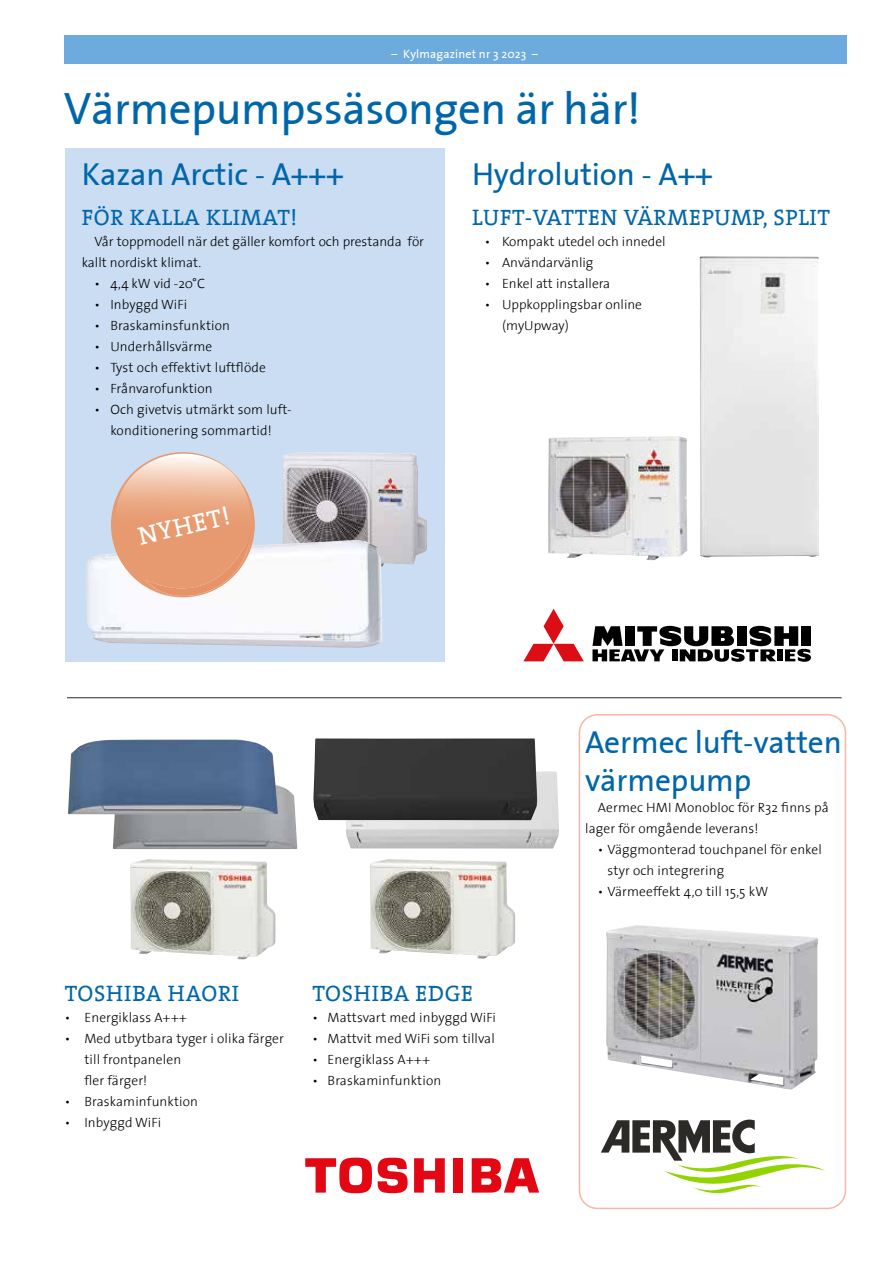
<style>
.page{position:relative;width:893px;height:1263px;background:#fff}
.page>*{position:absolute;margin:0;border:0;box-sizing:border-box;transform-origin:0 0}
.t1{font:45px "The Sans Plain";letter-spacing:-.01em;color:#0066a9}
.t2{font:31.5px/37.8px "The Sans Plain";letter-spacing:-.005em;color:#0066a9}
.t3{font:25.5px "The Serif";color:#fff}
.t4{font:22.5px "The Serif";letter-spacing:.03em;color:#0066a9}
.t5{font:300 13.5px/21px "The Sans";letter-spacing:.01em;color:#000}
.t6{font:12px "The Sans Plain";letter-spacing:.01em;color:#fff}
</style>
<div class="page">
<div style="left:65px;top:148px;width:379px;height:513px;background:#cbddf3"></div>
<div style="left:64px;top:35px;width:782px;height:29px;background:#6dabde"></div>
<hr style="left:67px;top:697px;width:775px;height:1px;background:#282827">
<svg style="left:592px;top:626px;width:219px;height:36px"></svg>
<svg style="left:523px;top:609px;width:61px;height:52px"></svg>
<img style="left:113px;top:785px;width:185px;height:64px">
<img style="left:130px;top:859px;width:145px;height:100px">
<img style="left:370px;top:859px;width:145px;height:100px">
<img style="left:346px;top:771px;width:213px;height:77px">
<img style="left:313px;top:738px;width:224px;height:82px">
<img style="left:68px;top:739px;width:210px;height:75px">
<svg style="left:601px;top:1119px;width:224px;height:74px"></svg>
<img style="left:606px;top:925px;width:212px;height:164px">
<svg style="left:305px;top:1157px;width:67px;height:36px"></svg>
<div style="left:453px;top:1158px;width:10px;height:34px;background:#e30613"></div>
<svg style="left:414px;top:1158px;width:31px;height:34px"></svg>
<svg style="left:472px;top:1158px;width:67px;height:34px"></svg>
<svg style="left:378px;top:1157px;width:30px;height:36px"></svg>
<div style="left:579px;top:714px;width:267px;height:495px;border:2px solid #f7b7a1;border-radius:18px"></div>
<img style="left:282px;top:452px;width:145px;height:115px">
<img style="left:86px;top:540px;width:296px;height:108px">
<img style="left:548px;top:436px;width:140px;height:124px">
<img style="left:700px;top:256px;width:119px;height:301px">
<svg style="left:111px;top:452px;width:144px;height:145px;background:#e8b79d"></svg>
<p class="t6" style="left:392px;top:44px;width:148px">– Kylmagazinet nr 3 2023 –</p>
<h1 class="t1" style="left:64px;top:71px;width:578px">Värmepumpssäsongen är här!</h1>
<h2 class="t2" style="left:82px;top:154px;width:263px">Kazan Arctic - A+++</h2>
<h3 class="t4" style="left:82px;top:198px;width:217px">FÖR KALLA KLIMAT!</h3>
<p class="t5" style="left:82px;top:230px;width:344px;text-indent:13px">Vår toppmodell när det gäller komfort och prestanda för kallt nordiskt klimat.</p>
<p class="t5" style="left:95px;top:272px;width:112px">• 4,4 kW vid -20°C</p>
<p class="t5" style="left:95px;top:293px;width:94px">• Inbyggd WiFi</p>
<p class="t5" style="left:95px;top:314px;width:137px">• Braskaminsfunktion</p>
<p class="t5" style="left:95px;top:335px;width:119px">• Underhållsvärme</p>
<p class="t5" style="left:95px;top:356px;width:173px">• Tyst och effektivt luftflöde</p>
<p class="t5" style="left:95px;top:377px;width:120px">• Frånvarofunktion</p>
<p class="t5" style="left:95px;top:398px;width:199px;text-align:center">• Och givetvis utmärkt som luft&shy;konditionering sommartid!</p>
<h2 class="t2" style="left:472px;top:154px;width:242px">Hydrolution - A++</h2>
<h3 class="t4" style="left:472px;top:198px;width:360px">LUFT-VATTEN VÄRMEPUMP, SPLIT</h3>
<p class="t5" style="left:485px;top:230px;width:182px">• Kompakt utedel och innedel</p>
<p class="t5" style="left:485px;top:251px;width:110px">• Användarvänlig</p>
<p class="t5" style="left:485px;top:272px;width:127px">• Enkel att installera</p>
<p class="t5" style="left:502px;top:293px;width:141px;text-indent:-17px">• Uppkopplingsbar online (myUpway)</p>
<h3 class="t3" style="left:134px;top:515px;width:95px;rotate:-13deg">NYHET!</h3>
<h3 class="t4" style="left:65px;top:974px;width:176px">TOSHIBA HAORI</h3>
<p class="t5" style="left:65px;top:1006px;width:123px">• Energiklass A+++</p>
<p class="t5" style="left:84px;top:1027px;width:201px;text-indent:-19px">• Med utbytbara tyger i olika färger till frontpanelen<br>fler färger!</p>
<p class="t5" style="left:65px;top:1090px;width:135px">• Braskaminfunktion</p>
<p class="t5" style="left:65px;top:1111px;width:98px">• Inbyggd WiFi</p>
<h3 class="t4" style="left:313px;top:974px;width:162px">TOSHIBA EDGE</h3>
<p class="t5" style="left:313px;top:1006px;width:185px">• Mattsvart med inbyggd WiFi</p>
<p class="t5" style="left:313px;top:1027px;width:184px">• Mattvit med WiFi som tillval</p>
<p class="t5" style="left:313px;top:1048px;width:119px">• Energiklass A+++</p>
<p class="t5" style="left:313px;top:1069px;width:130px">• Braskaminfunktion</p>
<h2 class="t2" style="left:585px;top:722px;width:258px">Aermec luft-vatten värmepump</h2>
<p class="t5" style="left:585px;top:796px;width:245px;text-indent:13px">Aermec HMI Monobloc för R32 finns på lager för omgående leverans!</p>
<p class="t5" style="left:608px;top:838px;width:216px;text-indent:-10px">• Väggmonterad touchpanel för enkel styr och integrering</p>
<p class="t5" style="left:598px;top:880px;width:172px">• Värmeeffekt 4,0 till 15,5 kW</p>
</div>
